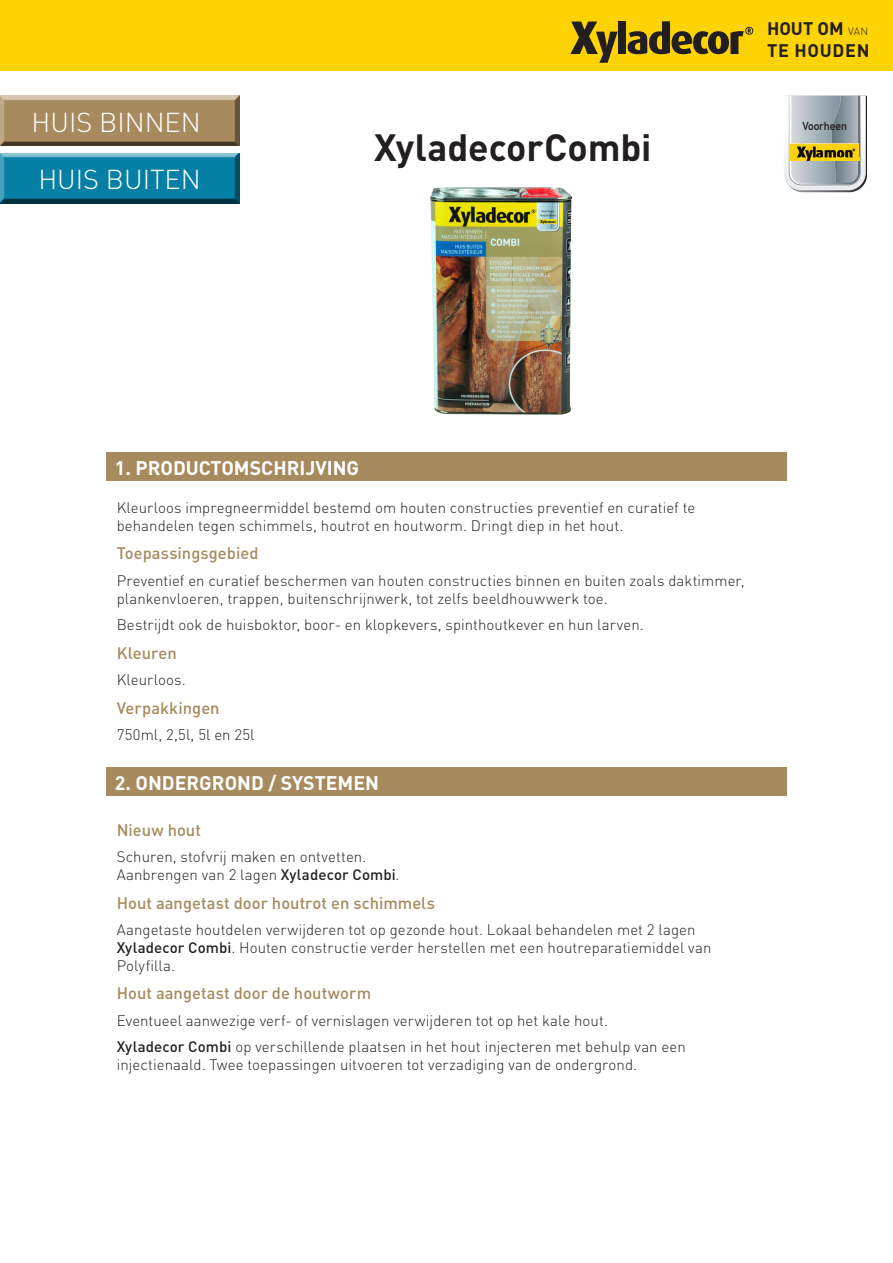
<style>
.page{position:relative;width:893px;height:1263px;background:#fff}
.page>*{position:absolute;margin:0;border:0;box-sizing:border-box;transform-origin:0 0}
.t1{font:700 37.5px "DIN";letter-spacing:-.005em;color:#231f20}
.t2{font:300 27px "DIN";color:#fff}
.t3{font:700 19.5px "DIN";color:#fff}
.t4{font:700 18px "DIN";letter-spacing:.035em;color:#231f20}
.t5{font:500 16.5px "DIN";color:#a78a5d}
.t6{font:300 15px/18px "DIN";letter-spacing:.005em;color:#231f20}
.t7{font:11.4px "DIN Mittelschrift Std";color:#231f20}
.s1{font-weight:300;font-size:10.5px}
.s2{font-weight:500}
</style>
<div class="page">
<div style="left:0;top:0;width:893px;height:70px;background:#fed304"></div>
<svg style="left:570px;top:21px;width:184px;height:42px"></svg>
<div style="left:106px;top:452px;width:681px;height:29px;background:#a78a5d"></div>
<div style="left:106px;top:767px;width:681px;height:29px;background:#a78a5d"></div>
<img style="left:430px;top:187px;width:143px;height:228px">
<svg style="left:0;top:153px;width:240px;height:51px;fill:#057fa3"></svg>
<svg style="left:0;top:95px;width:240px;height:51px;fill:#a78a5d"></svg>
<svg style="left:784px;top:96px;width:83px;height:96px"></svg>
<img style="left:789px;top:143px;width:70px;height:17px">
<p class="t4" style="left:767px;top:17px;width:103px">HOUT OM <span class="s1">VAN</span></p>
<p class="t4" style="left:767px;top:39px;width:104px">TE HOUDEN</p>
<h2 class="t2" style="left:32px;top:105px;width:171px">HUIS BINNEN</h2>
<p class="t7" style="left:802px;top:119px;width:46px">Voorheen</p>
<h2 class="t2" style="left:38px;top:163px;width:164px">HUIS BUITEN</h2>
<p class="t1" style="left:374px;top:123px;width:279px">XyladecorCombi</p>
<p class="t3" style="left:115px;top:455px;width:246px">1. PRODUCTOMSCHRIJVING</p>
<p class="t6" style="left:117px;top:499px;width:580px">Kleurloos impregneermiddel bestemd om houten constructies preventief en curatief te behandelen tegen schimmels, houtrot en houtworm. Dringt diep in het hout.</p>
<p class="t5" style="left:117px;top:543px;width:143px">Toepassingsgebied</p>
<p class="t6" style="left:117px;top:571px;width:629px">Preventief en curatief beschermen van houten constructies binnen en buiten zoals daktimmer, plankenvloeren, trappen, buitenschrijnwerk, tot zelfs beeldhouwwerk toe.</p>
<p class="t6" style="left:117px;top:616px;width:529px">Bestrijdt ook de huisboktor, boor- en klopkevers, spinthoutkever en hun larven.</p>
<p class="t5" style="left:117px;top:642px;width:62px">Kleuren</p>
<p class="t6" style="left:117px;top:671px;width:71px">Kleurloos.</p>
<p class="t5" style="left:117px;top:697px;width:104px">Verpakkingen</p>
<p class="t6" style="left:117px;top:725px;width:139px">750ml, 2,5l, 5l en 25l</p>
<p class="t3" style="left:115px;top:770px;width:266px">2. ONDERGROND / SYSTEMEN</p>
<p class="t5" style="left:117px;top:819px;width:86px">Nieuw hout</p>
<p class="t6" style="left:117px;top:848px;width:284px">Schuren, stofvrij maken en ontvetten.<br>Aanbrengen van 2 lagen <span class="s2">Xyladecor Combi</span>.</p>
<p class="t5" style="left:117px;top:892px;width:320px">Hout aangetast door houtrot en schimmels</p>
<p class="t6" style="left:117px;top:920px;width:596px">Aangetaste houtdelen verwijderen tot op gezonde hout. Lokaal behandelen met 2 lagen<br><span class="s2">Xyladecor Combi</span>. Houten constructie verder herstellen met een houtreparatiemiddel van<br>Polyfilla.</p>
<p class="t5" style="left:117px;top:983px;width:256px">Hout aangetast door de houtworm</p>
<p class="t6" style="left:117px;top:1011px;width:493px">Eventueel aanwezige verf- of vernislagen verwijderen tot op het kale hout.</p>
<p class="t6" style="left:117px;top:1038px;width:570px"><span class="s2">Xyladecor Combi</span> op verschillende plaatsen in het hout injecteren met behulp van een injectienaald. Twee toepassingen uitvoeren tot verzadiging van de ondergrond.</p>
</div>
